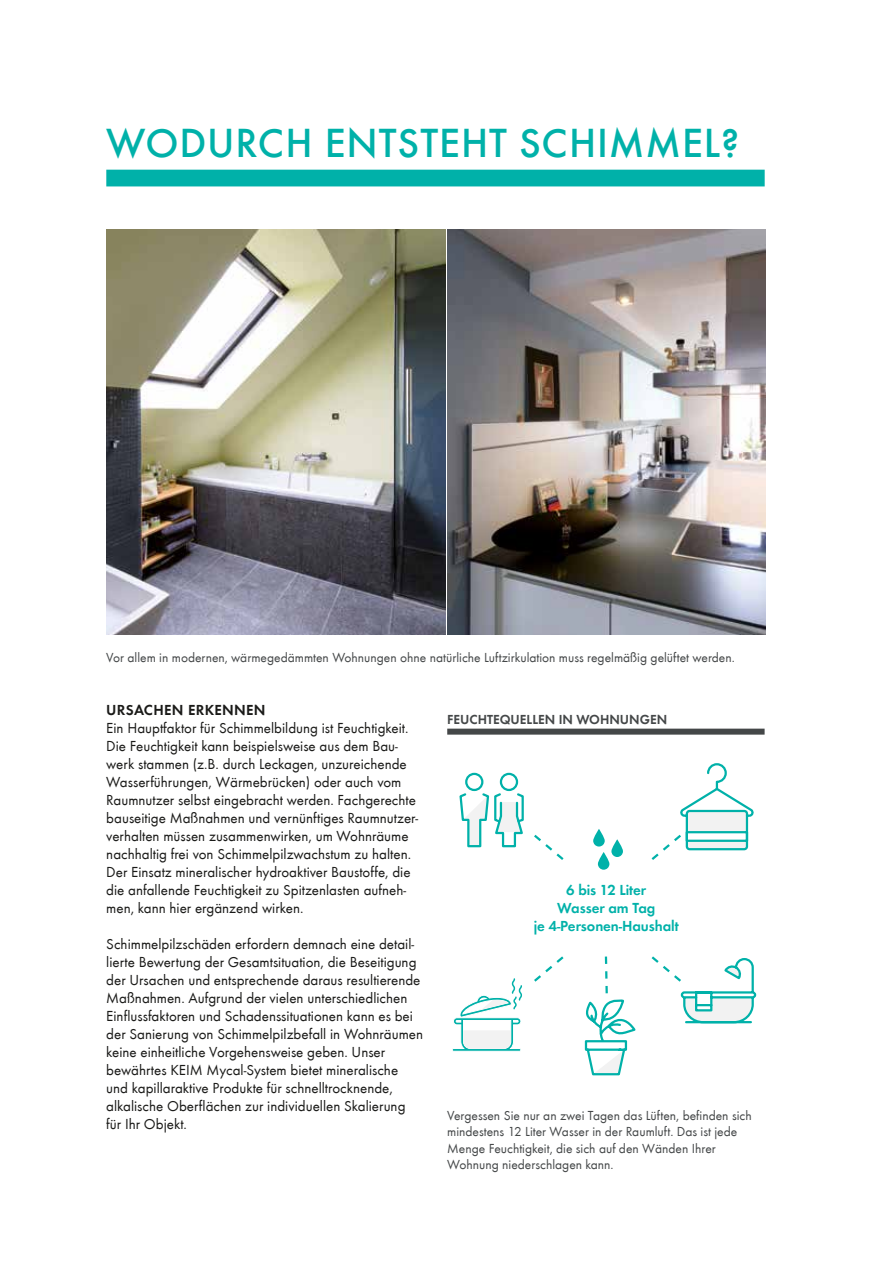
<style>
.page{position:relative;width:893px;height:1263px;background:#fff}
.page>*{position:absolute;margin:0;border:0;box-sizing:border-box;transform-origin:0 0}
.t1{font:500 42px "Futura T";letter-spacing:.02em;color:#00b1a9}
.t2{font:15px/18px "Futura T Boo";color:#1a1a18}
.t3{font:15px/18px "Futura T Dem";letter-spacing:-.005em;color:#00b1a9;text-align:center}
.t4{font:15px "Futura T Dem";letter-spacing:.02em;color:#1a1a18}
.t5{font:13.5px/16.2px "Futura T Boo";color:#444748}
.t6{font:13.5px "Futura T Dem";color:#444748}
</style>
<div class="page">
<img style="left:106px;top:229px;width:339px;height:405px">
<img style="left:448px;top:229px;width:317px;height:405px">
<svg style="left:651px;top:763px;width:103px;height:97px"></svg>
<svg style="left:651px;top:956px;width:106px;height:68px"></svg>
<svg style="left:584px;top:956px;width:52px;height:120px"></svg>
<svg style="left:534px;top:834px;width:30px;height:26px"></svg>
<svg style="left:534px;top:956px;width:30px;height:26px"></svg>
<svg style="left:459px;top:772px;width:65px;height:76px"></svg>
<svg style="left:593px;top:829px;width:30px;height:41px"></svg>
<svg style="left:452px;top:978px;width:70px;height:74px"></svg>
<div style="left:106px;top:170px;width:659px;height:16px;background:#00b1a9"></div>
<div style="left:447px;top:729px;width:318px;height:6px;background:#444748"></div>
<h1 class="t1" style="left:106px;top:119px;width:635px">WODURCH ENTSTEHT SCHIMMEL?</h1>
<p class="t5" style="left:106px;top:649px;width:630px">Vor allem in modernen, wärmegedämmten Wohnungen ohne natürliche Luftzirkulation muss regelmäßig gelüftet werden.</p>
<p class="t4" style="left:106px;top:701px;width:161px">URSACHEN ERKENNEN</p>
<p class="t2" style="left:106px;top:719px;width:313px">Ein Hauptfaktor für Schimmelbildung ist Feuchtigkeit.<br>Die Feuchtigkeit kann beispielsweise aus dem Bau&shy;werk stammen (z.B. durch Leckagen, unzureichende Wasserführungen, Wärmebrücken) oder auch vom Raumnutzer selbst eingebracht werden. Fachgerechte bauseitige Maßnahmen und vernünftiges Raumnutzer&shy;verhalten müssen zusammenwirken, um Wohnräume nachhaltig frei von Schimmelpilzwachstum zu halten.<br>Der Einsatz mineralischer hydroaktiver Baustoffe, die die anfallende Feuchtigkeit zu Spitzenlasten aufneh&shy;men, kann hier ergänzend wirken.</p>
<p class="t2" style="left:106px;top:935px;width:318px">Schimmelpilzschäden erfordern demnach eine detail&shy;lierte Bewertung der Gesamtsituation, die Beseitigung der Ursachen und entsprechende daraus resultierende Maßnahmen. Aufgrund der vielen unterschiedlichen Einflussfaktoren und Schadenssituationen kann es bei der Sanierung von Schimmelpilzbefall in Wohnräumen keine einheitliche Vorgehensweise geben. Unser bewährtes KEIM Mycal-System bietet mineralische und kapillaraktive Produkte für schnelltrocknende, alkalische Oberflächen zur individuellen Skalierung für Ihr Objekt.</p>
<p class="t6" style="left:447px;top:712px;width:222px">FEUCHTEQUELLEN IN WOHNUNGEN</p>
<p class="t3" style="left:534px;top:881px;width:147px">6 bis 12 Liter<br>Wasser am Tag<br>je 4-Personen-Haushalt</p>
<p class="t5" style="left:447px;top:1108px;width:306px">Vergessen Sie nur an zwei Tagen das Lüften, befinden sich mindestens 12 Liter Wasser in der Raumluft. Das ist jede Menge Feuchtigkeit, die sich auf den Wänden Ihrer Wohnung niederschlagen kann.</p>
</div>
